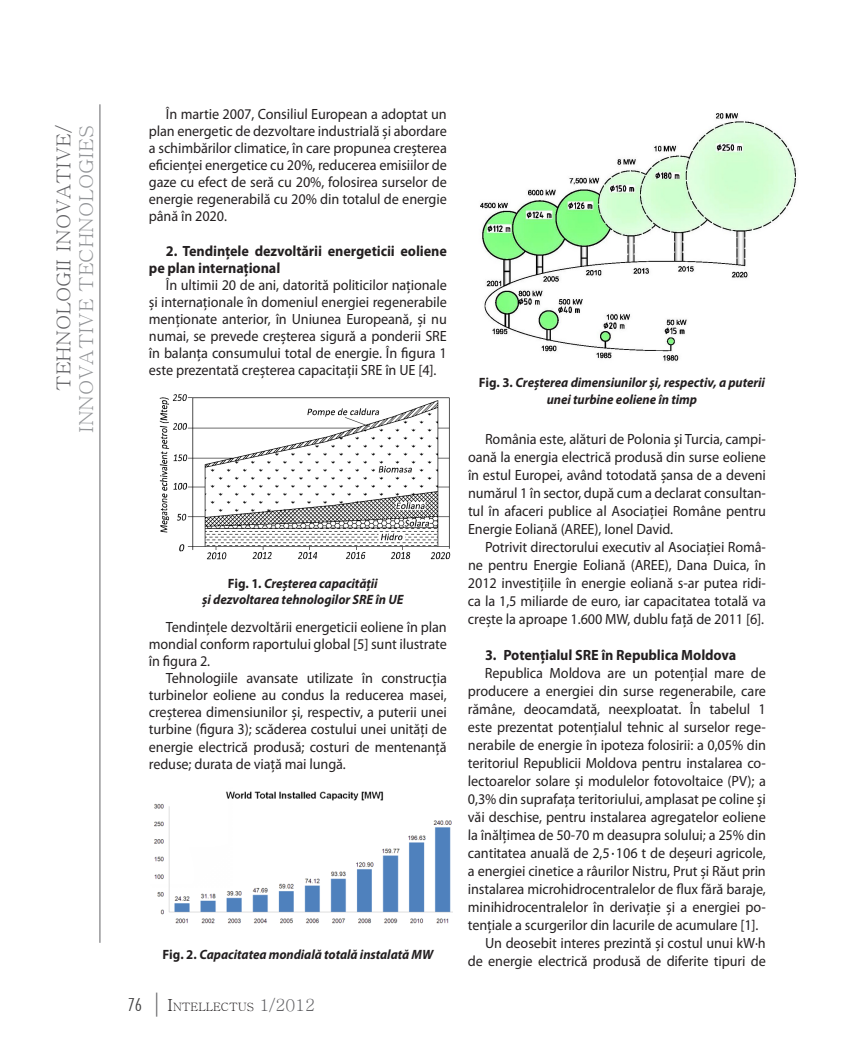
<style>
.page{position:relative;width:851px;height:1063px;background:#fff}
.page>*{position:absolute;margin:0;border:0;box-sizing:border-box;transform-origin:0 0}
.t1{font:19.2px "Batang";color:#939598;scale:1.06 1}
.t2{font:19.2px "Batang";color:#636366;scale:1.06 1}
.t3{font:14.85px/17.1px "Myriad Pro";color:#231f20;text-align:justify;scale:.94 1}
.t4{font:700 14.85px/17.1px "Myriad Pro";color:#231f20;scale:.94 1}
.t5{font:italic 700 13.5px/16.5px "Myriad Pro";color:#231f20;text-align:center;scale:.94 1}
.t6{font:11.55px "Batang";color:#231f20}
.s1{font-style:normal}
.s2{font-family:"Futura AT Light";font-stretch:condensed;font-size:18px;color:#3e3e3f}
.s3{font-family:"Futura AT Light";font-stretch:condensed;font-size:24px;color:#636366}
.s4{font-size:16.5px}
.s5{font-size:16.5px;color:#636366}
.s6{font-family:"Lucida Sans Unicode"}
</style>
<div class="page">
<hr style="left:99px;top:104px;width:1px;height:839px;background:#636366">
<img style="left:159px;top:394px;width:292px;height:166px">
<img style="left:154px;top:791px;width:298px;height:133px">
<img style="left:480px;top:113px;width:316px;height:248px">
<p class="t2" style="left:54px;top:391px;width:252px;rotate:-90deg">tehnologii inovative/</p>
<p class="t1" style="left:76px;top:433px;width:292px;rotate:-90deg">innovative technologies</p>
<p class="t3" style="left:149px;top:105px;width:319px;text-indent:17px">În martie 2007, Consiliul European a adoptat un plan energetic de dezvoltare industrială şi abordare a schimbărilor climatice, în care propunea creşterea eficienţei energetice cu 20%, reducerea emisiilor de gaze cu efect de seră cu 20%, folosirea surselor de energie regenerabilă cu 20% din totalul de energie până în 2020.</p>
<p class="t4" style="left:149px;top:241px;width:318px;text-indent:17px">2. Tendinţele dezvoltării energeticii eoliene pe plan internaţional</p>
<p class="t3" style="left:149px;top:276px;width:318px;text-indent:17px">În ultimii 20 de ani, datorită politicilor naţionale şi internaţionale în domeniul energiei regenerabile menţionate anterior, în Uniunea Europeană, şi nu numai, se prevede creşterea sigură a ponderii SRE în balanţa consumului total de energie. În figura 1 este prezentată creşterea capacitaţii SRE în UE [4].</p>
<p class="t5" style="left:202px;top:574px;width:215px"><span class="s1">Fig. 1.</span> Creşterea capacităţii<br>şi dezvoltarea tehnologilor SRE în UE</p>
<p class="t3" style="left:149px;top:618px;width:319px;text-indent:17px">Tendinţele dezvoltării energeticii eoliene în plan mondial conform raportului global [5] sunt ilustrate în figura 2.</p>
<p class="t3" style="left:149px;top:669px;width:319px;text-indent:17px">Tehnologiile avansate utilizate în construcţia turbinelor eoliene au condus la reducerea masei, creşterea dimensiunilor şi, respectiv, a puterii unei turbine (figura 3); scăderea costului unei unităţi de energie electrică produsă; costuri de mentenanţă reduse; durata de viaţă mai lungă.</p>
<p class="t5" style="left:162px;top:946px;width:289px"><span class="s1">Fig. 2.</span> Capacitatea mondială totală instalată MW</p>
<p class="t6" style="left:128px;top:1001px;width:188px"><span class="s2">76</span> <span class="s3">|</span> <span class="s4">I</span>NTELLECTUS <span class="s5">1/2012</span></p>
<p class="t5" style="left:478px;top:374px;width:306px"><span class="s1">Fig. 3.</span> Creşterea dimensiunilor şi, respectiv, a puterii unei turbine eoliene în timp</p>
<p class="t3" style="left:468px;top:429px;width:319px;line-height:18px;text-indent:17px">România este, alături de Polonia şi Turcia, campi&shy;oană la energia electrică produsă din surse eoliene în estul Europei, având totodată şansa de a deveni numărul 1 în sector, după cum a declarat consultan&shy;tul în afaceri publice al Asociaţiei Române pentru Energie Eoliană (AREE), Ionel David.</p>
<p class="t3" style="left:468px;top:537px;width:319px;line-height:18px;text-indent:17px">Potrivit directorului executiv al Asociaţiei Româ&shy;ne pentru Energie Eoliană (AREE), Dana Duica, în 2012 investiţiile în energie eoliană s-ar putea ridi&shy;ca la 1,5 miliarde de euro, iar capacitatea totală va creşte la aproape 1.600 MW, dublu faţă de 2011 [6].</p>
<p class="t4" style="left:485px;top:645px;width:269px">3. Potenţialul SRE în Republica Moldova</p>
<p class="t3" style="left:485px;top:664px;width:300px">Republica Moldova are un potenţial mare de</p>
<p class="t3" style="left:468px;top:682px;width:318px">producere a energiei din surse regenerabile, care</p>
<p class="t3" style="left:468px;top:700px;width:318px">rămâne, deocamdată, neexploatat. În tabelul 1</p>
<p class="t3" style="left:468px;top:718px;width:318px">este prezentat potenţialul tehnic al surselor rege-</p>
<p class="t3" style="left:468px;top:736px;width:318px">nerabile de energie în ipoteza folosirii: a 0,05% din</p>
<p class="t3" style="left:468px;top:754px;width:318px">teritoriul Republicii Moldova pentru instalarea co-</p>
<p class="t3" style="left:468px;top:772px;width:318px">lectoarelor solare şi modulelor fotovoltaice (PV); a</p>
<p class="t3" style="left:468px;top:790px;width:318px">0,3% din suprafaţa teritoriului, amplasat pe coline şi</p>
<p class="t3" style="left:468px;top:808px;width:318px">văi deschise, pentru instalarea agregatelor eoliene</p>
<p class="t3" style="left:468px;top:826px;width:319px">la înălţimea de 50-70 m deasupra solului; a 25% din</p>
<p class="t3" style="left:468px;top:844px;width:318px">cantitatea anuală de 2,5<span class="s6">⋅</span>106 t de deşeuri agricole,</p>
<p class="t3" style="left:468px;top:862px;width:318px">a energiei cinetice a râurilor Nistru, Prut şi Răut prin</p>
<p class="t3" style="left:468px;top:880px;width:318px">instalarea microhidrocentralelor de flux fără baraje,</p>
<p class="t3" style="left:468px;top:898px;width:318px">minihidrocentralelor în derivaţie şi a energiei po-</p>
<p class="t3" style="left:468px;top:916px;width:311px">tenţiale a scurgerilor din lacurile de acumulare [1].</p>
<p class="t3" style="left:485px;top:934px;width:300px">u n deosebit interes prezintă şi costul unui kW·h</p>
<p class="t3" style="left:468px;top:952px;width:318px">de energie electrică produsă de diferite tipuri de</p>
</div>
